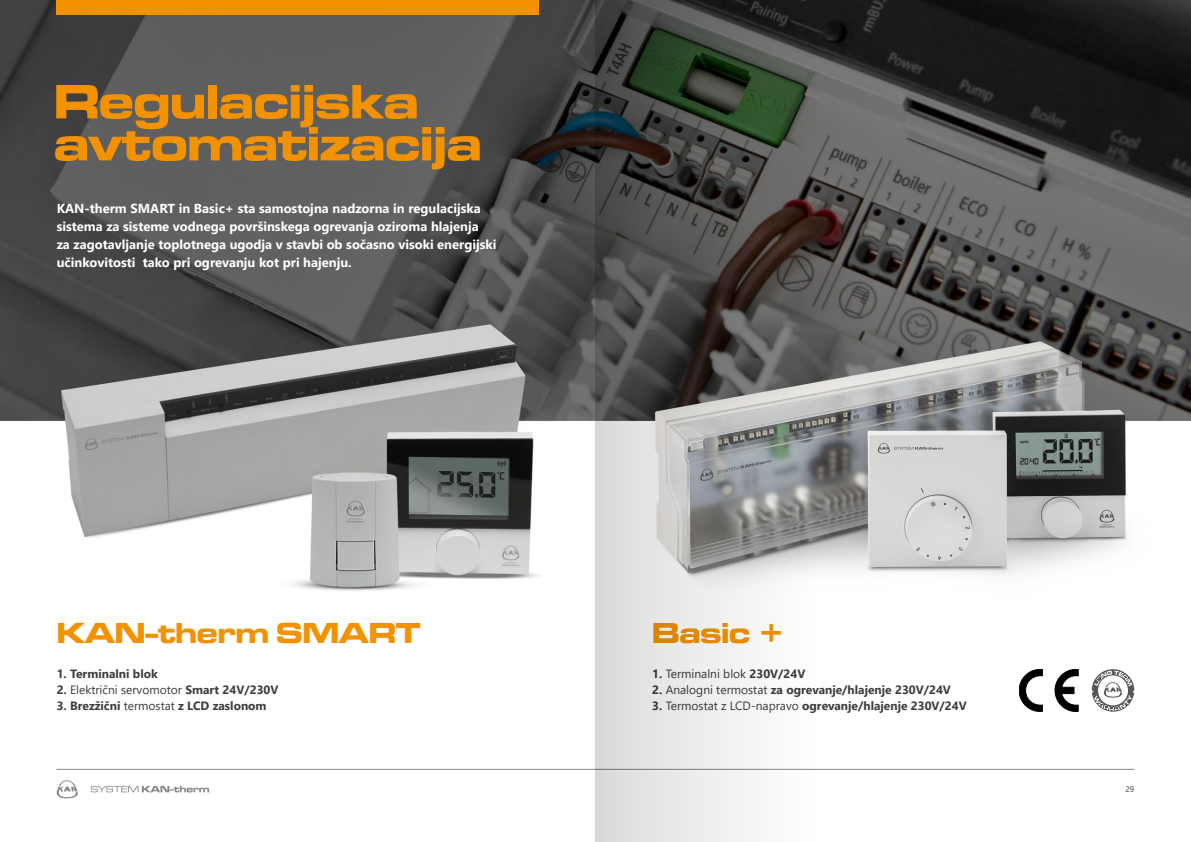
<style>
.page{position:relative;width:1191px;height:842px;background:#fff}
.page>*{position:absolute;margin:0;border:0;box-sizing:border-box;transform-origin:0 0}
.t1{font:50px/42px "Microgramma D Bol Ext";color:#f39200}
.t2{font:30px "Microgramma D Bol Ext";color:#f39200}
.t3{font:700 13px/18px "Segoe UI";color:#fff}
.t4{font:700 12px "Segoe UI";color:#3c3c3b}
.t5{font:12px "Segoe UI";color:#3c3c3b}
.t6{font:8px "Segoe UI";color:#3c3c3b}
.s1{font-weight:700}
.s2{font-weight:400}
</style>
<div class="page">
<svg style="left:57px;top:780px;width:21px;height:18px"></svg>
<svg style="left:91px;top:786px;width:118px;height:6px"></svg>
<img style="left:0;top:0;width:1191px;height:770px">
<div style="left:57px;top:0;width:482px;height:14px;background:#f39200"></div>
<hr style="left:57px;top:769px;width:1077px;height:1px;background:#878787">
<svg style="left:1091px;top:669px;width:43px;height:43px"></svg>
<svg style="left:1019px;top:669px;width:23px;height:42px"></svg>
<svg style="left:1053px;top:669px;width:25px;height:42px"></svg>
<svg style="left:595px;top:0;width:221px;height:842px;background:#90918e"></svg>
<h1 class="t1" style="left:54px;top:81px;width:429px">Regulacijska avtomatizacija</h1>
<p class="t3" style="left:57px;top:198px;width:441px">KAN-therm SMART in Basic+ sta samostojna nadzorna in regulacijska sistema za sisteme vodnega površinskega ogrevanja oziroma hlajenja<br>za zagotavljanje toplotnega ugodja v stavbi ob sočasno visoki energijski učinkovitosti tako pri ogrevanju kot pri hajenju.</p>
<h2 class="t2" style="left:57px;top:613px;width:365px">KAN-therm SMART</h2>
<p class="t4" style="left:57px;top:662px;width:103px">1. Terminalni blok</p>
<p class="t5" style="left:57px;top:678px;width:223px"><span class="s1">2.</span> Električni servomotor <span class="s1">Smart 24V/230V</span></p>
<p class="t4" style="left:57px;top:695px;width:211px">3. Brezžični <span class="s2">termostat</span> z LCD zaslonom</p>
<h2 class="t2" style="left:652px;top:613px;width:134px">Basic +</h2>
<p class="t5" style="left:652px;top:662px;width:155px"><span class="s1">1.</span> Terminalni blok <span class="s1">230V/24V</span></p>
<p class="t4" style="left:652px;top:678px;width:300px">2. <span class="s2">Analogni termostat</span> za ogrevanje/hlajenje 230V/24V</p>
<p class="t4" style="left:652px;top:695px;width:316px">3. <span class="s2">Termostat z LCD-napravo</span> ogrevanje/hlajenje 230V/24V</p>
<p class="t6" style="left:1125px;top:781px;width:10px">29</p>
</div>
